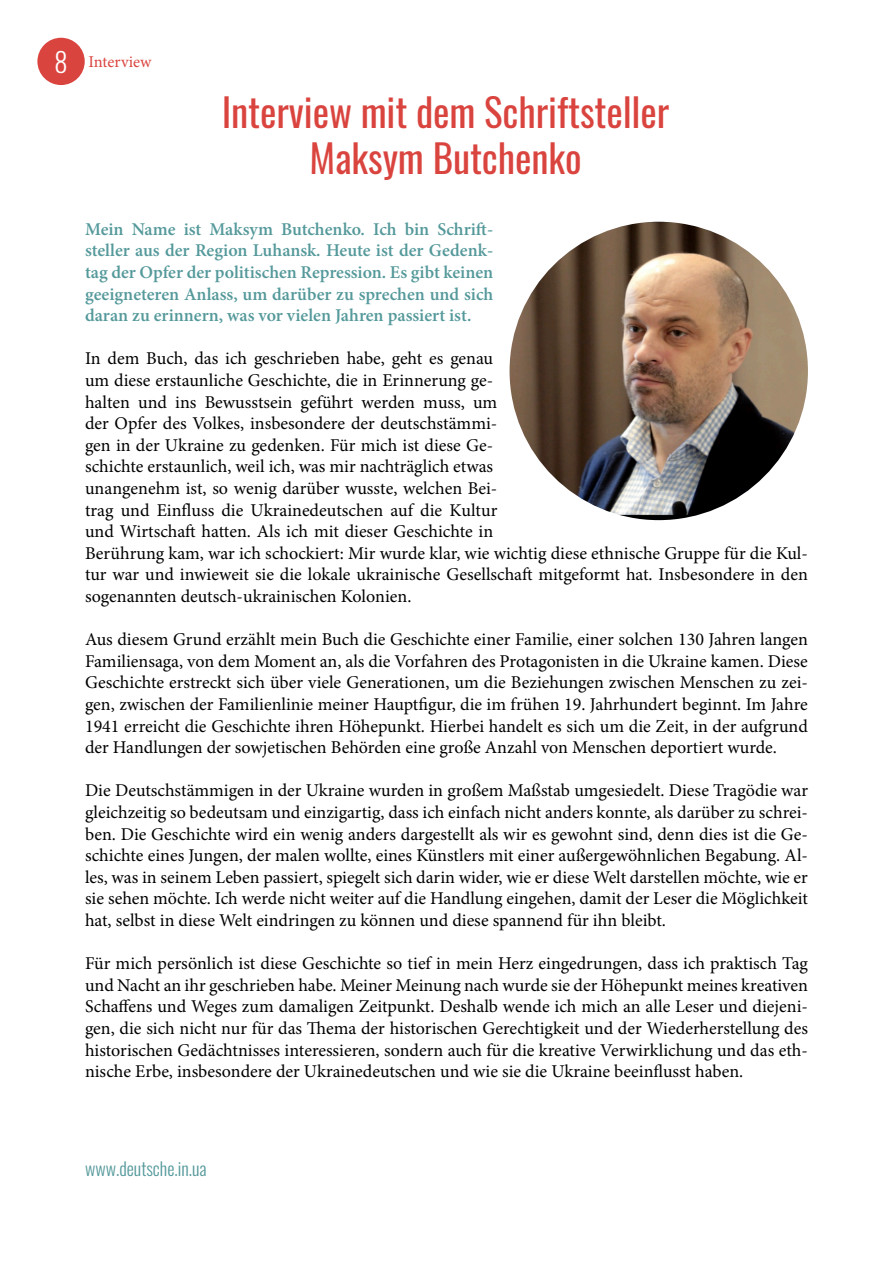
<style>
.page{position:relative;width:893px;height:1263px;background:#fff}
.page>*{position:absolute;margin:0;border:0;box-sizing:border-box;transform-origin:0 0}
.t1{font:italic 39px/46.8px "Oswald";color:#da443f;text-align:center}
.t2{font:300 27px "Oswald";color:#fff}
.t3{font:18px/21.6px "Minion Pro";color:#000;text-align:justify}
.t4{font:600 18px/21.6px "Minion Pro";color:#55999b;text-align:justify}
.t5{font:300 18px "Oswald";color:#55999b}
.t6{font:16.5px "Minion Pro";color:#da443f}
</style>
<div class="page">
<div style="left:37px;top:38px;width:48px;height:47px;background:#da443f;border-radius:50%"></div>
<img style="left:510px;top:222px;width:298px;height:298px;border-radius:149px">
<p class="t2" style="left:55px;top:44px;width:15px">8</p>
<p class="t6" style="left:88px;top:51px;width:65px">Interview</p>
<p class="t1" style="left:223px;top:88px;width:449px">Interview mit dem Schriftsteller<br>Maksym Butchenko</p>
<p class="t4" style="left:85px;top:218px;width:410px">Mein Name ist Maksym Butchenko. Ich bin Schrift&shy;steller aus der Region Luhansk. Heute ist der Gedenk&shy;tag der Opfer der politischen Repression. Es gibt keinen geeigneteren Anlass, um darüber zu sprechen und sich daran zu erinnern, was vor vielen Jahren passiert ist.</p>
<p class="t3" style="left:85px;top:348px;width:724px;text-align:left">In dem Buch, das ich geschrieben habe, geht es genau<br>um diese erstaunliche Geschichte, die in Erinnerung ge-<br>halten und ins Bewusstsein geführt werden muss, um<br>der Opfer des Volkes, insbesondere der deutschstämmi-<br>gen in der Ukraine zu gedenken. Für mich ist diese Ge-<br>schichte erstaunlich, weil ich, was mir nachträglich etwas<br>unangenehm ist, so wenig darüber wusste, welchen Bei-<br>trag und Einfluss die Ukrainedeutschen auf die Kultur<br>und Wirtschaft hatten. Als ich mit dieser Geschichte in<br>Berührung kam, war ich schockiert: Mir wurde klar, wie wichtig diese ethnische Gruppe für die Kul&shy;tur war und inwieweit sie die lokale ukrainische Gesellschaft mitgeformt hat. Insbesondere in den sogenannten deutsch-ukrainischen Kolonien.</p>
<p class="t3" style="left:85px;top:629px;width:724px">Aus diesem Grund erzählt mein Buch die Geschichte einer Familie, einer solchen 130 Jahren langen Familiensaga, von dem Moment an, als die Vorfahren des Protagonisten in die Ukraine kamen. Diese Geschichte erstreckt sich über viele Generationen, um die Beziehungen zwischen Menschen zu zei&shy;gen, zwischen der Familienlinie meiner Hauptfigur, die im frühen 19. Jahrhundert beginnt. Im Jahre 1941 erreicht die Geschichte ihren Höhepunkt. Hierbei handelt es sich um die Zeit, in der aufgrund der Handlungen der sowjetischen Behörden eine große Anzahl von Menschen deportiert wurde.</p>
<p class="t3" style="left:85px;top:780px;width:724px">Die Deutschstämmigen in der Ukraine wurden in großem Maßstab umgesiedelt. Diese Tragödie war gleichzeitig so bedeutsam und einzigartig, dass ich einfach nicht anders konnte, als darüber zu schrei&shy;ben. Die Geschichte wird ein wenig anders dargestellt als wir es gewohnt sind, denn dies ist die Ge&shy;schichte eines Jungen, der malen wollte, eines Künstlers mit einer außergewöhnlichen Begabung. Al&shy;les, was in seinem Leben passiert, spiegelt sich darin wider, wie er diese Welt darstellen möchte, wie er sie sehen möchte. Ich werde nicht weiter auf die Handlung eingehen, damit der Leser die Möglichkeit hat, selbst in diese Welt eindringen zu können und diese spannend für ihn bleibt.</p>
<p class="t3" style="left:85px;top:953px;width:724px">Für mich persönlich ist diese Geschichte so tief in mein Herz eingedrungen, dass ich praktisch Tag und Nacht an ihr geschrieben habe. Meiner Meinung nach wurde sie der Höhepunkt meines kreativen Schaffens und Weges zum damaligen Zeitpunkt. Deshalb wende ich mich an alle Leser und diejeni&shy;gen, die sich nicht nur für das Thema der historischen Gerechtigkeit und der Wiederherstellung des historischen Gedächtnisses interessieren, sondern auch für die kreative Verwirklichung und das eth&shy;nische Erbe, insbesondere der Ukrainedeutschen und wie sie die Ukraine beeinflusst haben.</p>
<p class="t5" style="left:85px;top:1156px;width:123px">www.deutsche.in.ua</p>
</div>
